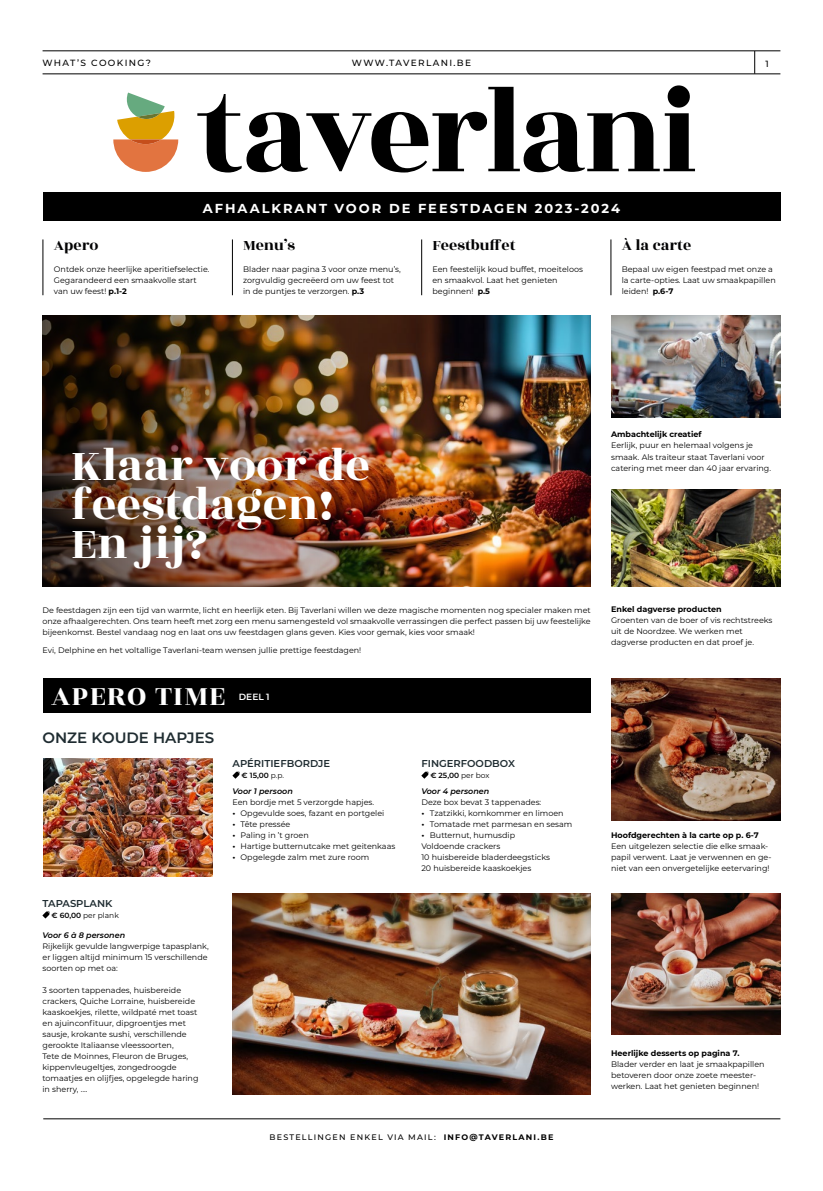
<style>
.page{position:relative;width:823px;height:1191px;background:#fff}
.page>*{position:absolute;margin:0;border:0;box-sizing:border-box;transform-origin:0 0}
.t1{font:48.1px/38.9px "Rozha One";color:#fff}
.t2{font:30px "Rozha One";letter-spacing:.04em;color:#fff}
.t3{font:16px "Rozha One";color:#020203}
.t4{font:600 15px "Montserrat";color:#1f2c31}
.t5{font:700 13px "Montserrat";letter-spacing:.15em;color:#fff}
.t6{font:600 10px "Montserrat";color:#1f2c31}
.t7{font:500 9px "Montserrat";letter-spacing:.15em;color:#000}
.t8{font:600 9px "Montserrat";color:#fff}
.t9{font:8px/11px "Montserrat";color:#000}
.t10{font:700 8px "Montserrat";color:#000}
.t11{font:500 8px "Montserrat";letter-spacing:.15em;color:#000}
.t12{font:italic 600 8px "Montserrat";color:#000}
.t13{font:600 7.5px "Montserrat";color:#000}
.t14{font:7.5px "Montserrat";color:#000}
.s1{font-weight:700}
.s2{font-weight:600}
.s3{font-weight:400}
.s4{font-family:"Niveau Grotesk";font-weight:500}
</style>
<div class="page">
<svg style="left:113px;top:93px;width:65px;height:79px"></svg>
<svg style="left:197px;top:85px;width:497px;height:87px"></svg>
<hr style="left:43px;top:239px;width:1px;height:56px;background:#000">
<hr style="left:610px;top:239px;width:1px;height:56px;background:#000">
<hr style="left:421px;top:239px;width:1px;height:56px;background:#000">
<hr style="left:232px;top:239px;width:1px;height:56px;background:#000">
<img style="left:459px;top:316px;width:131px;height:270px">
<hr style="left:43px;top:74px;width:737px;height:1px;background:#000">
<hr style="left:43px;top:51px;width:737px;height:1px;background:#000">
<div style="left:43px;top:192px;width:737px;height:29px;background:#000"></div>
<img style="left:611px;top:316px;width:168px;height:101px">
<img style="left:611px;top:489px;width:168px;height:97px">
<img style="left:611px;top:678px;width:168px;height:142px">
<img style="left:611px;top:893px;width:168px;height:141px">
<img style="left:43px;top:758px;width:169px;height:118px">
<img style="left:232px;top:893px;width:358px;height:201px">
<svg style="left:421px;top:771px;width:7px;height:7px"></svg>
<svg style="left:232px;top:771px;width:7px;height:7px"></svg>
<svg style="left:42px;top:911px;width:7px;height:7px"></svg>
<hr style="left:43px;top:1118px;width:737px;height:1px;background:#000">
<div style="left:43px;top:678px;width:547px;height:34px;background:#000"></div>
<svg style="left:754px;top:51px;width:1px;height:23px"></svg>
<img style="left:42px;top:316px;width:417px;height:270px">
<p class="t7" style="left:43px;top:56px;width:110px">WHAT’S COOKING?</p>
<p class="t7" style="left:351px;top:56px;width:121px">WWW.TAVERLANI.BE</p>
<h3 class="t5" style="left:203px;top:199px;width:418px">AFHAALKRANT VOOR DE FEESTDAGEN 2023-2024</h3>
<p class="t7" style="left:765px;top:58px;width:5px">1</p>
<h3 class="t3" style="left:54px;top:234px;width:46px">Apero</h3>
<p class="t9" style="left:54px;top:263px;width:157px">Ontdek onze heerlijke aperitiefselectie.<br>Gegarandeerd een smaakvolle start van uw feest! <span class="s1">p.1-2</span></p>
<h3 class="t3" style="left:243px;top:234px;width:53px">Menu’s</h3>
<p class="t9" style="left:243px;top:263px;width:159px">Blader naar pagina 3 voor onze menu’s, zorgvuldig gecreëerd om uw feest tot in de puntjes te verzorgen. <span class="s1">p.3</span></p>
<h3 class="t3" style="left:432px;top:234px;width:85px">Feestbuffet</h3>
<p class="t9" style="left:432px;top:263px;width:152px">Een feestelijk koud buffet, moeiteloos en smaakvol. Laat het genieten beginnen! <span class="s1">p.5</span></p>
<h3 class="t3" style="left:621px;top:234px;width:71px">À la carte</h3>
<p class="t9" style="left:621px;top:263px;width:155px">Bepaal uw eigen feestpad met onze a la carte-opties. Laat uw smaakpapillen leiden! <span class="s1">p.6-7</span></p>
<h1 class="t1" style="left:71px;top:446px;width:300px">Klaar voor de feestdagen!<br>En jij?</h1>
<p class="t9" style="left:42px;top:604px;width:549px;text-align:justify">De feestdagen zijn een tijd van warmte, licht en heerlijk eten. Bij Taverlani willen we deze magische momenten nog specialer maken met onze afhaalgerechten. Ons team heeft met zorg een menu samengesteld vol smaakvolle verrassingen die perfect passen bij uw feestelijke bijeenkomst. Bestel vandaag nog en laat ons uw feestdagen glans geven. Kies voor gemak, kies voor smaak!</p>
<p class="t9" style="left:42px;top:644px;width:320px">Evi, Delphine en het voltallige Taverlani-team wensen jullie prettige feestdagen!</p>
<h2 class="t2" style="left:51px;top:674px;width:176px">APERO TIME</h2>
<p class="t8" style="left:239px;top:690px;width:32px">DEEL 1</p>
<h3 class="t4" style="left:42px;top:726px;width:173px">ONZE KOUDE HAPJES</h3>
<p class="t6" style="left:42px;top:896px;width:71px">TAPASPLANK</p>
<p class="t14" style="left:51px;top:910px;width:69px"><span class="s2">€ 60,00</span> per plank</p>
<p class="t12" style="left:42px;top:929px;width:84px">Voor 6 à 8 personen</p>
<p class="t9" style="left:42px;top:940px;width:168px">Rijkelijk gevulde langwerpige tapasplank, er liggen altijd minimum 15 verschillende soorten op met oa:</p>
<p class="t9" style="left:42px;top:984px;width:157px">3 soorten tappenades, huisbereide crackers, Quiche Lorraine, huisbereide kaaskoekjes, rilette, wildpaté met toast en ajuinconfituur, dipgroentjes met sausje, krokante sushi, verschillende gerookte Italiaanse vleessoorten,<br>Tete de Moinnes, Fleuron de Bruges, kippenvleugeltjes, zongedroogde tomaatjes en olijfjes, opgelegde haring in sherry, ....</p>
<p class="t6" style="left:232px;top:756px;width:99px">APÉRITIEFBORDJE</p>
<p class="t13" style="left:241px;top:770px;width:44px">€ 15,00 <span class="s3">p.p.</span></p>
<p class="t12" style="left:232px;top:785px;width:62px">Voor 1 persoon</p>
<p class="t9" style="left:232px;top:796px;width:143px">Een bordje met 5 verzorgde hapjes.</p>
<p class="t9" style="left:232px;top:807px;width:153px"><span class="s4">•</span> Opgevulde soes, fazant en portgelei</p>
<p class="t9" style="left:232px;top:818px;width:59px"><span class="s4">•</span> Tête pressée</p>
<p class="t9" style="left:232px;top:829px;width:78px"><span class="s4">•</span> Paling in ’t groen</p>
<p class="t9" style="left:232px;top:840px;width:164px"><span class="s4">•</span> Hartige butternutcake met geitenkaas</p>
<p class="t9" style="left:232px;top:851px;width:138px"><span class="s4">•</span> Opgelegde zalm met zure room</p>
<p class="t6" style="left:421px;top:756px;width:95px">FINGERFOODBOX</p>
<p class="t13" style="left:430px;top:770px;width:60px">€ 25,00 <span class="s3">per box</span></p>
<p class="t12" style="left:421px;top:785px;width:69px">Voor 4 personen</p>
<p class="t9" style="left:421px;top:796px;width:121px">Deze box bevat 3 tappenades:</p>
<p class="t9" style="left:421px;top:807px;width:144px"><span class="s4">•</span> Tzatzikki, komkommer en limoen</p>
<p class="t9" style="left:421px;top:818px;width:152px"><span class="s4">•</span> Tomatade met parmesan en sesam</p>
<p class="t9" style="left:421px;top:829px;width:130px"><span class="s4">•</span> Butternut, humusdip<br>Voldoende crackers<br>10 huisbereide bladerdeegsticks<br>20 huisbereide kaaskoekjes</p>
<p class="t11" style="left:269px;top:1131px;width:285px">BESTELLINGEN ENKEL VIA MAIL: <span class="s1">INFO@TAVERLANI.BE</span></p>
<p class="t10" style="left:610px;top:429px;width:92px">Ambachtelijk creatief</p>
<p class="t9" style="left:610px;top:440px;width:161px">Eerlijk, puur en helemaal volgens je smaak. Als traiteur staat Taverlani voor catering met meer dan 40 jaar ervaring.</p>
<p class="t10" style="left:610px;top:603px;width:112px">Enkel dagverse producten</p>
<p class="t9" style="left:610px;top:614px;width:163px">Groenten van de boer of vis rechtstreeks uit de Noordzee. We werken met dagverse producten en dat proef je.</p>
<p class="t10" style="left:610px;top:829px;width:149px">Hoofdgerechten à la carte op p. 6-7</p>
<p class="t9" style="left:610px;top:840px;width:162px">Een uitgelezen selectie die elke smaak&shy;papil verwent. Laat je verwennen en ge&shy;niet van een onvergetelijke eetervaring!</p>
<p class="t10" style="left:610px;top:1047px;width:130px">Heerlijke desserts op pagina 7.</p>
<p class="t9" style="left:610px;top:1058px;width:155px">Blader verder en laat je smaakpapillen betoveren door onze zoete meester&shy;werken. Laat het genieten beginnen!</p>
</div>
